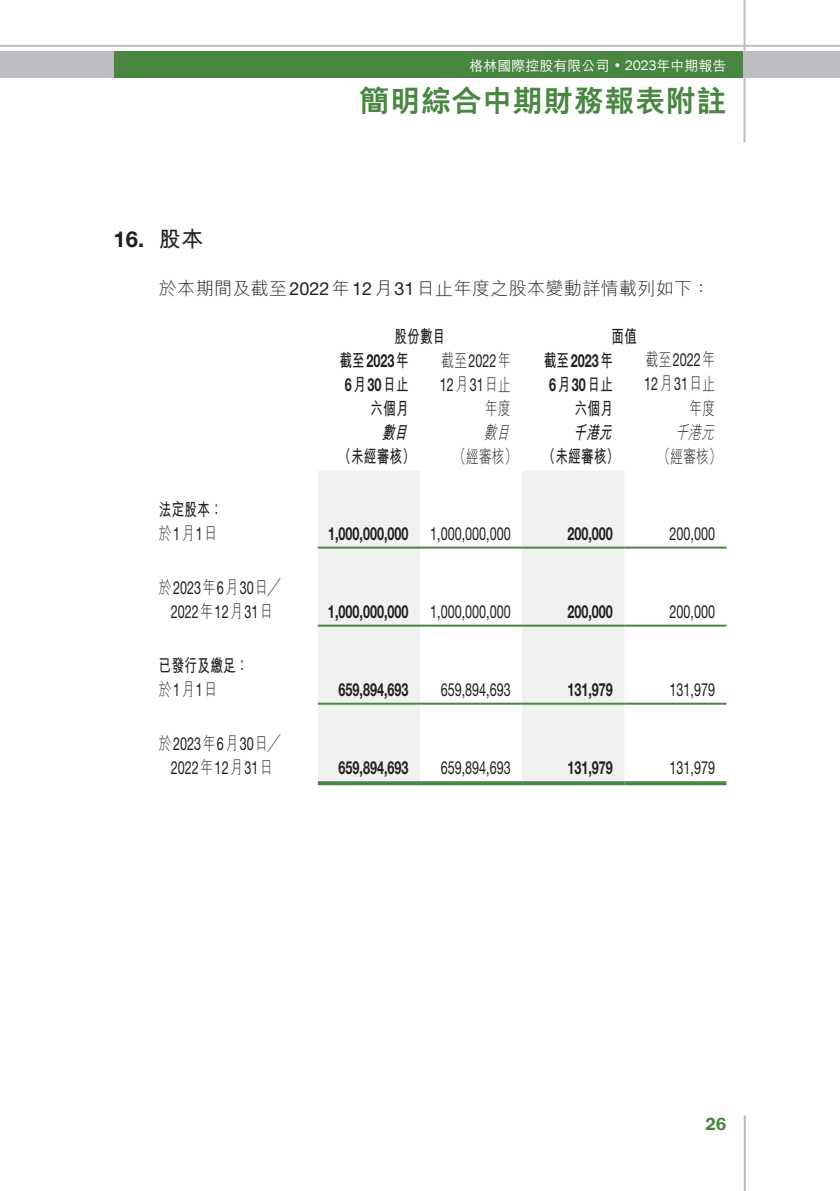
<style>
.page{position:relative;width:840px;height:1191px;background:#fff}
.page>*{position:absolute;margin:0;border:0;box-sizing:border-box;transform-origin:0 0}
.t1{font:800 30px "M Hei HK";letter-spacing:.02em;color:#488641}
.t2{font:700 22px "Helvetica Neue LT Std";color:#231f20}
.t3{font:700 22px "M Hei HK";color:#231f20}
.t4{font:18px/24px "Helvetica Neue LT Std";color:#231f20;scale:.7 1}
.t5{font:700 18px "Helvetica Neue LT Std";color:#231f20;scale:.7 1}
.t6{font:700 18px/24px "M Hei HK";letter-spacing:.02em;color:#231f20;text-align:right;scale:.7 1}
.t7{font:300 18px "M Hei HK";letter-spacing:.02em;color:#231f20}
.t8{font:300 18px "M Hei HK";letter-spacing:.02em;color:#231f20;scale:.7 1}
.t9{font:italic 300 18px "M Hei HK";color:#231f20;scale:.7 1}
.t10{font:italic 700 18px "M Hei HK";color:#231f20;scale:.7 1}
.t11{font:600 18px "Franklin Gothic";color:#488641}
.t12{font:500 14px "M Hei HK";color:#fff}
.s1{font-family:"Franklin Gothic";font-weight:400}
.s2{font-family:"Helvetica Neue LT Std";font-weight:400}
.s3{font-family:"M Hei HK"}
.s4{font-family:"Helvetica Neue LT Std"}
.s5{font-family:"M Hei HK";font-weight:300}
</style>
<div class="page">
<hr style="left:0;top:45px;width:839px;height:2px;background:#bcbdc0">
<div style="left:113px;top:52px;width:630px;height:26px;background:#488641"></div>
<div style="left:0;top:52px;width:113px;height:26px;background:#bcbdc0"></div>
<div style="left:743px;top:52px;width:96px;height:26px;background:#bcbdc0"></div>
<hr style="left:743px;top:0;width:2px;height:143px;background:#bcbdc0">
<hr style="left:743px;top:1115px;width:2px;height:76px;background:#bcbdc0">
<svg style="left:317px;top:471px;width:307px;height:310px;fill:#eff2ef"></svg>
<hr style="left:317px;top:546px;width:103px;height:2px;background:#488641">
<hr style="left:420px;top:546px;width:102px;height:2px;background:#488641">
<hr style="left:522px;top:546px;width:102px;height:2px;background:#488641">
<hr style="left:624px;top:546px;width:102px;height:2px;background:#488641">
<hr style="left:317px;top:624px;width:103px;height:2px;background:#488641">
<hr style="left:420px;top:624px;width:102px;height:2px;background:#488641">
<hr style="left:522px;top:624px;width:102px;height:2px;background:#488641">
<hr style="left:624px;top:624px;width:102px;height:2px;background:#488641">
<hr style="left:317px;top:702px;width:103px;height:2px;background:#488641">
<hr style="left:420px;top:702px;width:102px;height:2px;background:#488641">
<hr style="left:522px;top:702px;width:102px;height:2px;background:#488641">
<hr style="left:624px;top:702px;width:102px;height:2px;background:#488641">
<svg style="left:317px;top:781px;width:103px;height:4px"></svg>
<svg style="left:420px;top:781px;width:102px;height:4px"></svg>
<svg style="left:522px;top:781px;width:102px;height:4px"></svg>
<svg style="left:624px;top:781px;width:102px;height:4px"></svg>
<p class="t12" style="left:469px;top:55px;width:258px">格林國際控股有限公司 <span class="s1">• 2023</span>年中期報告</p>
<h1 class="t1" style="left:359px;top:86px;width:368px">簡明綜合中期財務報表附註</h1>
<p class="t2" style="left:113px;top:225px;width:32px">16.</p>
<p class="t3" style="left:159px;top:222px;width:46px">股本</p>
<p class="t7" style="left:159px;top:279px;width:552px">於本期間及截至<span class="s2">2022</span>年<span class="s2">12</span>月<span class="s2">31</span>日止年度之股本變動詳情載列如下：</p>
<p class="t6" style="left:611px;top:322px;width:38px">面值</p>
<p class="t6" style="left:394px;top:322px;width:75px">股份數目</p>
<p class="t5" style="left:339px;top:349px;width:100px"><span class="s3">截至</span>2023<span class="s3">年</span></p>
<p class="t6" style="left:344px;top:370px;width:93px">月<span class="s4">6 30</span>日止六個月</p>
<p class="t4" style="left:644px;top:348px;width:103px"><span class="s5">截至</span>2022<span class="s5">年<br></span>12<span class="s5">月</span>31<span class="s5">日止</span></p>
<p class="t8" style="left:689px;top:399px;width:38px">年度</p>
<p class="t9" style="left:675px;top:423px;width:62px">千港元</p>
<p class="t4" style="left:439px;top:348px;width:103px"><span class="s5">截至</span>2022<span class="s5">年<br></span>12<span class="s5">月</span>31<span class="s5">日止</span></p>
<p class="t8" style="left:485px;top:399px;width:38px">年度</p>
<p class="t5" style="left:543px;top:349px;width:100px"><span class="s3">截至</span>2023<span class="s3">年</span></p>
<p class="t6" style="left:548px;top:370px;width:93px">月<span class="s4">6 30</span>日止六個月</p>
<p class="t9" style="left:483px;top:423px;width:43px">數目</p>
<p class="t10" style="left:381px;top:419px;width:45px">數目</p>
<p class="t10" style="left:573px;top:419px;width:63px">千港元</p>
<p class="t6" style="left:159px;top:496px;width:93px">法定股本：</p>
<p class="t8" style="left:159px;top:524px;width:85px">於 月<span class="s2">1</span> 日<span class="s2">1</span></p>
<p class="t4" style="left:159px;top:575px;width:175px"><span class="s5">於</span>2023<span class="s5">年 月</span>6 30<span class="s5">日╱</span></p>
<p class="t4" style="left:171px;top:599px;width:147px">2022<span class="s5">年</span>12<span class="s5">月</span>31<span class="s5">日</span></p>
<p class="t6" style="left:159px;top:652px;width:129px">已發行及繳足：</p>
<p class="t8" style="left:159px;top:680px;width:85px">於 月<span class="s2">1</span> 日<span class="s2">1</span></p>
<p class="t4" style="left:159px;top:732px;width:175px"><span class="s5">於</span>2023<span class="s5">年 月</span>6 30<span class="s5">日╱</span></p>
<p class="t4" style="left:171px;top:756px;width:147px">2022<span class="s5">年</span>12<span class="s5">月</span>31<span class="s5">日</span></p>
<p class="t6" style="left:338px;top:442px;width:111px">（未經審核）</p>
<p class="t8" style="left:453px;top:447px;width:92px">（經審核）</p>
<p class="t6" style="left:542px;top:442px;width:111px">（未經審核）</p>
<p class="t5" style="left:328px;top:523px;width:117px">1,000,000,000</p>
<p class="t4" style="left:430px;top:521px;width:117px">1,000,000,000</p>
<p class="t5" style="left:567px;top:523px;width:67px">200,000</p>
<p class="t5" style="left:328px;top:601px;width:117px">1,000,000,000</p>
<p class="t4" style="left:430px;top:599px;width:117px">1,000,000,000</p>
<p class="t5" style="left:567px;top:601px;width:67px">200,000</p>
<p class="t5" style="left:338px;top:679px;width:102px">659,894,693</p>
<p class="t4" style="left:440px;top:677px;width:102px">659,894,693</p>
<p class="t5" style="left:567px;top:679px;width:67px">131,979</p>
<p class="t5" style="left:338px;top:757px;width:102px">659,894,693</p>
<p class="t4" style="left:440px;top:756px;width:102px">659,894,693</p>
<p class="t5" style="left:567px;top:757px;width:67px">131,979</p>
<p class="t8" style="left:657px;top:447px;width:92px">（經審核(</p>
<p class="t4" style="left:669px;top:521px;width:67px">200,000</p>
<p class="t4" style="left:669px;top:599px;width:67px">200,000</p>
<p class="t4" style="left:669px;top:677px;width:67px">131,979</p>
<p class="t4" style="left:669px;top:756px;width:67px">131,979</p>
<p class="t11" style="left:705px;top:1112px;width:23px">26</p>
</div>
